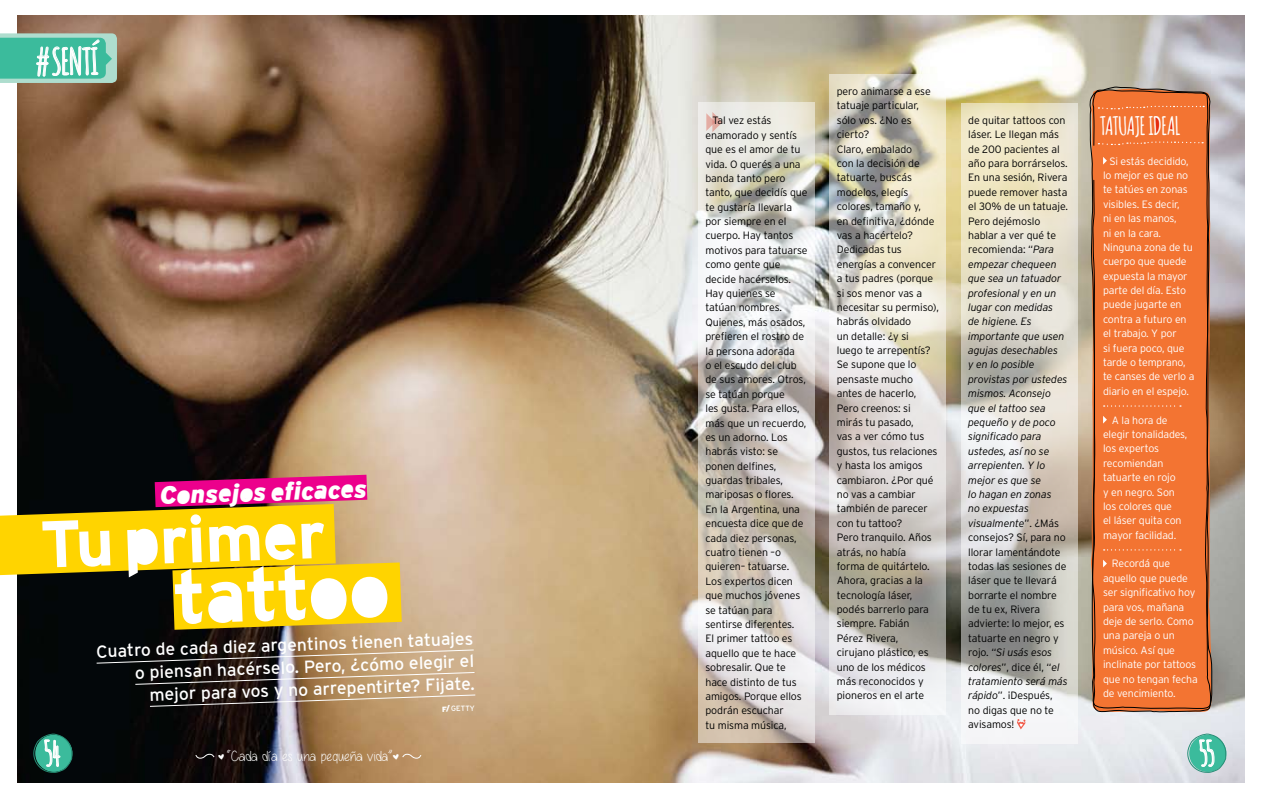
<style>
.page{position:relative;width:1262px;height:798px;background:#fff}
.page>*{position:absolute;margin:0;border:0;box-sizing:border-box;transform-origin:0 0}
.t1{font:700 75px "Interstate";color:#fff}
.t2{font:700 66px "Interstate";color:#fff}
.t3{font:700 36px "Amatic";color:#fff}
.t4{font:700 33.75px "Amatic";color:#fff}
.t5{font:italic 900 25px "Interstate";color:#fff}
.t6{font:700 25px "Amatic";color:#fff}
.t7{font:17.5px/22.5px "Interstate";color:#fff;text-align:right}
.t8{font:15px "All Things Pink Skinny";color:#fff}
.t9{font:300 10.62px/14.4px "Interstate";letter-spacing:-.01em;color:#000}
.t10{font:300 10.62px/14.4px "Interstate";letter-spacing:-.015em;color:#fff}
.t11{font:7.5px "Interstate";color:#fff}
.s1{font-weight:900}
.s2{font-style:italic}
.s3{font-size:11.25px}
</style>
<div class="page">
<img style="left:17px;top:15px;width:1227px;height:767px">
<svg style="left:698px;top:103px;width:116px;height:639px"></svg>
<svg style="left:829px;top:74px;width:117px;height:640px;background:#d2cfc6"></svg>
<svg style="left:961px;top:103px;width:116px;height:640px;background:#d7d4c8"></svg>
<svg style="left:706px;top:112px;width:16px;height:20px"></svg>
<svg style="left:96px;top:648px;width:378px;height:16px"></svg>
<svg style="left:134px;top:671px;width:341px;height:14px;background:#7e6a56"></svg>
<svg style="left:149px;top:693px;width:327px;height:14px;background:#806c56"></svg>
<svg style="left:1016px;top:718px;width:9px;height:11px"></svg>
<svg style="left:0;top:472px;width:396px;height:135px;background:#94801b"></svg>
<svg style="left:112px;top:530px;width:350px;height:131px;background:#ba9d32"></svg>
<div style="left:133px;top:534px;width:19px;height:27px;background:#fff;border-radius:50%"></div>
<div style="left:271px;top:529px;width:19px;height:12px;background:#fff;border-radius:50%"></div>
<div style="left:212px;top:602px;width:25px;height:14px;background:#fff;border-radius:50%"></div>
<div style="left:319px;top:584px;width:22px;height:32px;background:#fff;border-radius:50%"></div>
<div style="left:361px;top:582px;width:18px;height:29px;background:#fff;border-radius:50%"></div>
<svg style="left:129px;top:461px;width:264px;height:59px;background:#ae5254"></svg>
<svg style="left:1089px;top:86px;width:122px;height:622px;background:#e97335"></svg>
<svg style="left:33px;top:732px;width:39px;height:40px;background:#3e907d"></svg>
<svg style="left:0;top:33px;width:117px;height:50px;background:#6cc9b1"></svg>
<svg style="left:195px;top:753px;width:20px;height:5px"></svg>
<svg style="left:402px;top:753px;width:19px;height:5px"></svg>
<svg style="left:1186px;top:732px;width:40px;height:40px;background:#78c8b7"></svg>
<h3 class="t3" style="left:36px;top:36px;width:64px"># SENTÍ</h3>
<h3 class="t5" style="left:159px;top:480px;width:209px;rotate:-2deg">Consejos efi caces</h3>
<h2 class="t2" style="left:39px;top:504px;width:287px;rotate:-2deg">Tu primer</h2>
<h1 class="t1" style="left:172px;top:551px;width:218px;rotate:-2deg">tattoo</h1>
<h3 class="t7" style="left:96px;top:639px;width:379px;rotate:-2deg">Cuatro de cada diez argentinos tienen tatuajes o piensan hacérselo. Pero, ¿cómo elegir el mejor para vos y no arrepentirte? Fijate.</h3>
<p class="t11" style="left:442px;top:704px;width:35px;rotate:-2deg"><span class="s1">F/</span> Getty</p>
<p class="t9" style="left:705px;top:113px;width:104px;text-indent:7px">Tal vez estás enamorado y sentís que es el amor de tu vida. O querés a una banda tanto pero tanto, que decidís que te gustaría llevarla por siempre en el cuerpo. Hay tantos motivos para tatuarse como gente que decide hacérselos.<br>Hay quienes se tatúan nombres.<br>Quienes, más osados, prefieren el rostro de la persona adorada<br>o el escudo del club de sus amores. Otros, se tatúan porque<br>les gusta. Para ellos, más que un recuerdo, es un adorno. Los habrás visto: se ponen delfines, guardas tribales, mariposas o flores.<br>En la Argentina, una encuesta dice que de cada diez personas, cuatro tienen –o quieren– tatuarse.<br>Los expertos dicen que muchos jóvenes se tatúan para sentirse diferentes.<br>El primer tattoo es aquello que te hace sobresalir. Que te hace distinto de tus amigos. Porque ellos podrán escuchar<br>tu misma música,</p>
<p class="t9" style="left:836px;top:84px;width:104px">pero animarse a ese tatuaje particular, sólo vos. ¿No es cierto?<br>Claro, embalado<br>con la decisión de tatuarte, buscás modelos, elegís colores, tamaño y,<br>en definitiva, ¿dónde vas a hacértelo?<br>Dedicadas tus energías a convencer a tus padres (porque si sos menor vas a necesitar su permiso), habrás olvidado<br>un detalle: ¿y si<br>luego te arrepentís?<br>Se supone que lo pensaste mucho antes de hacerlo,<br>Pero creenos: si mirás tu pasado,<br>vas a ver cómo tus gustos, tus relaciones y hasta los amigos cambiaron. ¿Por qué no vas a cambiar también de parecer con tu tattoo?<br>Pero tranquilo. Años atrás, no había<br>forma de quitártelo.<br>Ahora, gracias a la tecnología láser, podés barrerlo para siempre. Fabián<br>Pérez Rivera, cirujano plástico, es uno de los médicos más reconocidos y pioneros en el arte</p>
<p class="t9" style="left:968px;top:113px;width:101px">de quitar tattoos con láser. Le llegan más de 200 pacientes al año para borrárselos.<br>En una sesión, Rivera puede remover hasta el 30% de un tatuaje.<br>Pero dejémoslo hablar a ver qué te recomienda: “<span class="s2">Para empezar chequeen que sea un tatuador profesional y en un lugar con medidas<br>de higiene. Es importante que usen agujas desechables<br>y en lo posible provistas por ustedes mismos. Aconsejo que el tattoo sea pequeño y de poco significado para ustedes, así no se arrepienten. Y lo mejor es que se<br>lo hagan en zonas<br>no expuestas visualmente</span>”. ¿Más consejos? Sí, para no llorar lamentándote todas las sesiones de láser que te llevará borrarte el nombre de tu ex, Rivera advierte: lo mejor, es tatuarte en negro y rojo. “<span class="s2">Si usás esos colores</span>”, dice él, “<span class="s2">el tratamiento será más rápido</span>”. ¡Después,<br>no digas que no te avisamos!</p>
<h3 class="t6" style="left:1099px;top:108px;width:82px">TATUAJE IDEAL</h3>
<p class="t10" style="left:1103px;top:153px;width:93px;text-indent:6px">Si estás decidido, lo mejor es que no te tatúes en zonas visibles. Es decir,<br>ni en las manos,<br>ni en la cara.<br>Ninguna zona de tu cuerpo que quede expuesta la mayor parte del día. Esto puede jugarte en contra a futuro en el trabajo. Y por<br>si fuera poco, que tarde o temprano, te canses de verlo a diario en el espejo.</p>
<p class="t10" style="left:1103px;top:412px;width:86px;text-indent:9px">A la hora de elegir tonalidades, los expertos recomiendan tatuarte en rojo<br>y en negro. Son los colores que<br>el láser quita con mayor facilidad.</p>
<p class="t10" style="left:1103px;top:556px;width:96px;text-indent:9px">Recordá que aquello que puede ser significativo hoy para vos, mañana deje de serlo. Como una pareja o un músico. Así que inclinate por tattoos que no tengan fecha de vencimiento.</p>
<h3 class="t4" style="left:45px;top:729px;width:18px">54</h3>
<h3 class="t8" style="left:218px;top:747px;width:183px"><span class="s3">|</span> “Cada día es una pequeña vida”<span class="s3">|</span></h3>
<h3 class="t4" style="left:1199px;top:729px;width:16px">55</h3>
</div>
